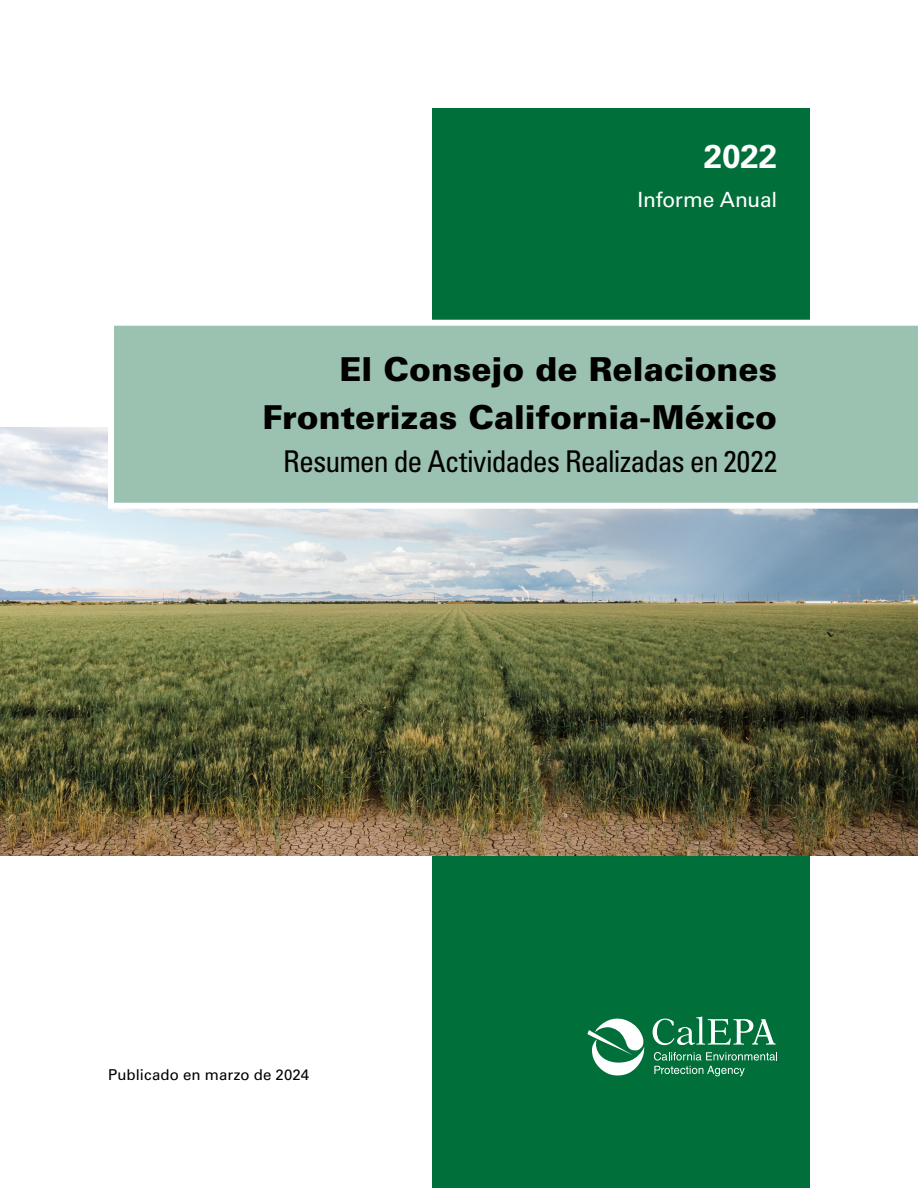
<style>
.page{position:relative;width:918px;height:1188px;background:#fff}
.page>*{position:absolute;margin:0;border:0;box-sizing:border-box;transform-origin:0 0}
.t1{font:900 33px/48px "Univers LT Std";letter-spacing:-.005em;color:#000;text-align:right}
.t2{font:700 33px "Univers LT Std";color:#fff}
.Subtitle{font:condensed 30px "Univers LT Std";letter-spacing:-.035em;color:#000}
.t3{font:21px "Univers LT Std";letter-spacing:-.01em;color:#fff}
.Footnote{font:15px "Univers LT Std";letter-spacing:.005em;color:#000}
</style>
<div class="page">
<div style="left:432px;top:108px;width:378px;height:1080px;background:#006f39"></div>
<img style="left:0;top:428px;width:918px;height:427px">
<svg style="left:108px;top:320px;width:810px;height:189px;background:#a1c5b6"></svg>
<svg style="left:653px;top:1017px;width:123px;height:28px"></svg>
<svg style="left:654px;top:1052px;width:123px;height:24px"></svg>
<svg style="left:587px;top:1018px;width:58px;height:58px"></svg>
<p class="t2" style="left:704px;top:137px;width:75px">2022</p>
<p class="t3" style="left:638px;top:187px;width:141px">Informe Anual</p>
<h1 class="t1" style="left:263px;top:345px;width:516px">El Consejo de Relaciones<br>Fronterizas California-México</h1>
<h1 class="Subtitle" style="left:283px;top:442px;width:495px">Resumen de Actividades Realizadas en 2022</h1>
<p class="Footnote" style="left:108px;top:1066px;width:203px">Publicado en marzo de 2024</p>
</div>
